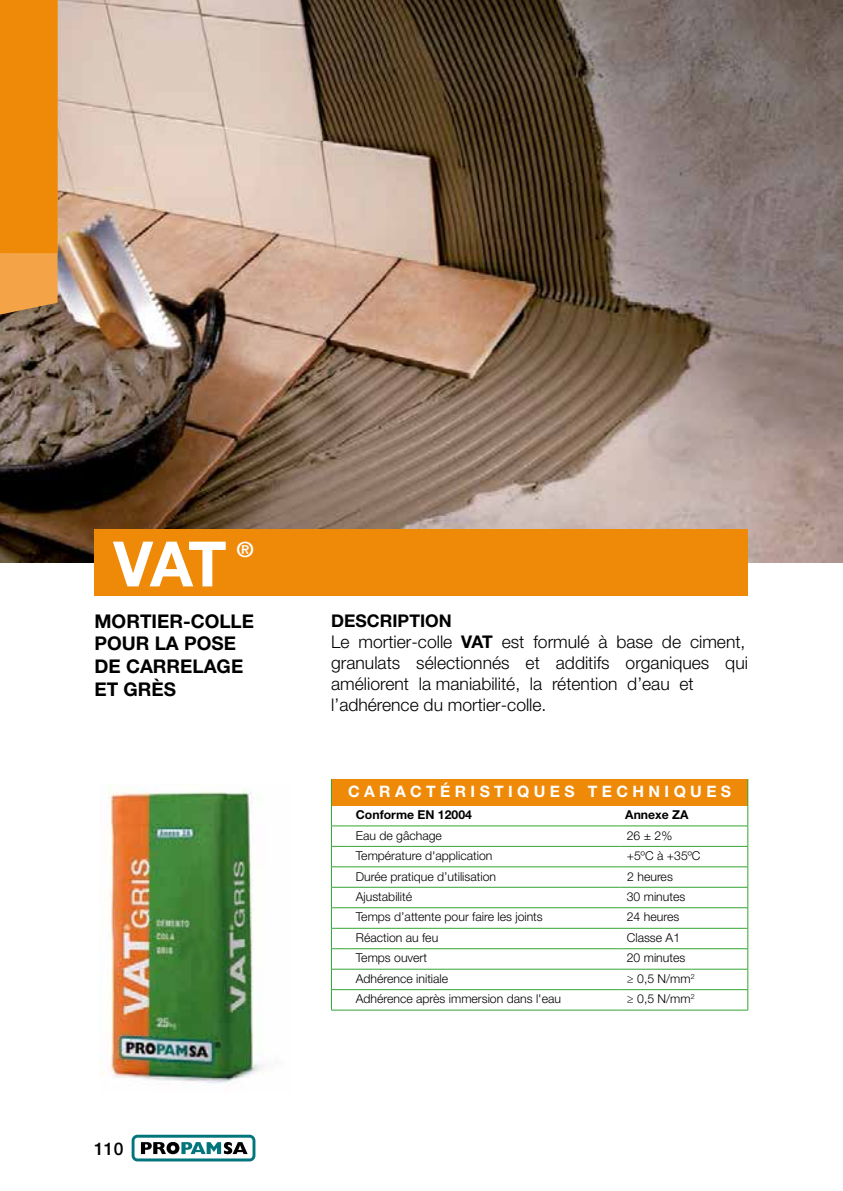
<style>
.page{position:relative;width:843px;height:1191px;background:#fff}
.page>*{position:absolute;margin:0;border:0;box-sizing:border-box;transform-origin:0 0}
.t1{font:700 62.65px "Helvetica 75";color:#fff}
.t2{font:700 21px "Helvetica 75";color:#fff}
.t3{font:700 18.9px/22.8px "Helvetica Neue LT Std";color:#000}
.t4{font:300 17.5px/21px "Helvetica Neue LT Std";color:#000}
.t5{font:500 17.5px "Helvetica Neue LT Std";color:#000}
.t6{font:700 15.75px "Helvetica Neue LT Std";color:#fff}
.t7{font:300 12.25px "Helvetica Neue LT Std";color:#000}
.t8{font:700 12.25px "Helvetica Neue LT Std";color:#000}
.s1{font-weight:700}
</style>
<div class="page">
<svg style="left:132px;top:1134px;width:123px;height:27px"></svg>
<img style="left:0;top:0;width:843px;height:562px">
<div style="left:94px;top:529px;width:654px;height:67px;background:#ef8a09"></div>
<img style="left:100px;top:784px;width:164px;height:300px">
<svg style="left:0;top:253px;width:58px;height:61px;background:#e79c47"></svg>
<div style="left:0;top:0;width:58px;height:253px;background:#ef8a09"></div>
<div style="left:331px;top:779px;width:417px;height:26px;background:#ef8a09"></div>
<svg style="left:331px;top:779px;width:18px;height:232px"></svg>
<hr style="left:349px;top:825px;width:271px;height:1px;background:#35a533">
<hr style="left:349px;top:846px;width:271px;height:1px;background:#35a533">
<hr style="left:349px;top:866px;width:271px;height:1px;background:#35a533">
<hr style="left:349px;top:887px;width:271px;height:1px;background:#35a533">
<hr style="left:349px;top:907px;width:271px;height:1px;background:#35a533">
<hr style="left:349px;top:928px;width:271px;height:1px;background:#35a533">
<hr style="left:349px;top:948px;width:271px;height:1px;background:#35a533">
<hr style="left:349px;top:969px;width:271px;height:1px;background:#35a533">
<hr style="left:349px;top:989px;width:271px;height:1px;background:#35a533">
<hr style="left:349px;top:1010px;width:271px;height:1px;background:#35a533">
<hr style="left:620px;top:825px;width:128px;height:1px;background:#35a533">
<svg style="left:747px;top:779px;width:1px;height:231px"></svg>
<hr style="left:620px;top:846px;width:128px;height:1px;background:#35a533">
<hr style="left:620px;top:866px;width:128px;height:1px;background:#35a533">
<hr style="left:620px;top:887px;width:128px;height:1px;background:#35a533">
<hr style="left:620px;top:907px;width:128px;height:1px;background:#35a533">
<hr style="left:620px;top:928px;width:128px;height:1px;background:#35a533">
<hr style="left:620px;top:948px;width:128px;height:1px;background:#35a533">
<hr style="left:620px;top:969px;width:128px;height:1px;background:#35a533">
<hr style="left:620px;top:989px;width:128px;height:1px;background:#35a533">
<hr style="left:620px;top:1010px;width:128px;height:1px;background:#35a533">
<h1 class="t1" style="left:113px;top:525px;width:115px">VAT</h1>
<h2 class="t2" style="left:237px;top:536px;width:18px">®</h2>
<h3 class="t3" style="left:94px;top:609px;width:161px">MORTIER-COLLE<br>POUR LA POSE<br>DE CARRELAGE<br>ET GRÈS</h3>
<h3 class="t4" style="left:331px;top:610px;width:418px"><span class="s1">DESCRIPTION<br></span>Le mortier-colle <span class="s1">VAT</span> est formulé à base de ciment, granulats sélectionnés et additifs organiques qui améliorent la maniabilité, la rétention d’eau et l’adhérence du mortier-colle.</h3>
<h3 class="t5" style="left:94px;top:1138px;width:31px">110</h3>
<p class="t6" style="left:348px;top:782px;width:385px">C A R A C T É R I S T I Q U E S T E C H N I Q U E S</p>
<p class="t8" style="left:356px;top:807px;width:118px">Conforme EN 12004</p>
<p class="t8" style="left:625px;top:807px;width:65px">Annexe ZA</p>
<p class="t7" style="left:356px;top:828px;width:88px">Eau de gâchage</p>
<p class="t7" style="left:627px;top:828px;width:47px">26 ± 2%</p>
<p class="t7" style="left:356px;top:848px;width:138px">Température d'application</p>
<p class="t7" style="left:627px;top:848px;width:75px">+5ºC à +35ºC</p>
<p class="t7" style="left:356px;top:868px;width:142px">Durée pratique d’utilisation</p>
<p class="t7" style="left:627px;top:868px;width:47px">2 heures</p>
<p class="t7" style="left:356px;top:889px;width:58px">Ajustabilité</p>
<p class="t7" style="left:627px;top:889px;width:60px">30 minutes</p>
<p class="t7" style="left:356px;top:909px;width:188px">Temps d’attente pour faire les joints</p>
<p class="t7" style="left:627px;top:909px;width:54px">24 heures</p>
<p class="t7" style="left:356px;top:930px;width:84px">Réaction au feu</p>
<p class="t7" style="left:627px;top:930px;width:55px">Classe A1</p>
<p class="t7" style="left:356px;top:950px;width:73px">Temps ouvert</p>
<p class="t7" style="left:627px;top:950px;width:60px">20 minutes</p>
<p class="t7" style="left:356px;top:971px;width:94px">Adhérence initiale</p>
<p class="t7" style="left:627px;top:971px;width:69px">≥ 0,5 N/mm<sup>2</sup></p>
<p class="t7" style="left:356px;top:991px;width:207px">Adhérence après immersion dans l'eau</p>
<p class="t7" style="left:627px;top:991px;width:69px">≥ 0,5 N/mm<sup>2</sup></p>
</div>
